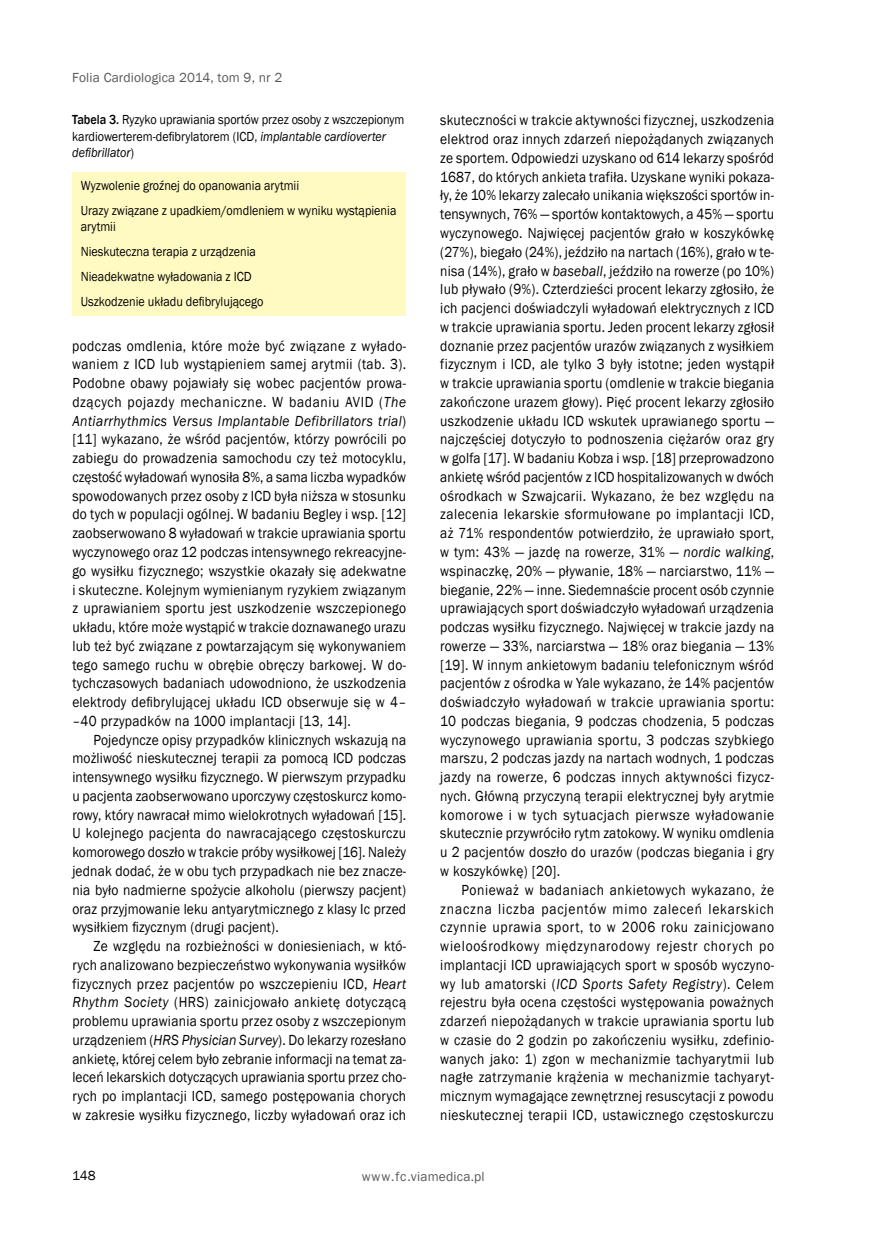
<style>
.page{position:relative;width:872px;height:1234px;background:#fff}
.page>*{position:absolute;margin:0;border:0;box-sizing:border-box;transform-origin:0 0}
.t1{font:15px/18.8px "Franklin Gothic";letter-spacing:.02em;color:#000;text-align:justify;scale:.9 1}
.t2{font:13.5px/25px "Franklin Gothic";color:#000;scale:.9 1}
.t3{font:13.5px "Franklin Gothic";letter-spacing:.01em;color:#58595b}
.t4{font:13.5px "Franklin Gothic";color:#000}
.s1{font-weight:500}
.s2{font-style:italic}
</style>
<div class="page">
<div style="left:72px;top:172px;width:334px;height:143px;background:#fffac2"></div>
<p class="t3" style="left:72px;top:69px;width:211px">Folia Cardiologica 2014, tom 9, nr 2</p>
<p class="t2" style="left:72px;top:112px;width:370px;line-height:16.5px"><span class="s1">Tabela 3.</span> Ryzyko uprawiania sportów przez osoby z wszczepionym kardiowerterem-defibrylatorem (ICD, <span class="s2">implantable cardioverter defibrillator</span>)</p>
<p class="t2" style="left:81px;top:173px;width:352px">Wyzwolenie groźnej do opanowania arytmii<br>Urazy związane z upadkiem/omdleniem w wyniku wystąpienia</p>
<p class="t2" style="left:81px;top:214px;width:204px">arytmii<br>Nieskuteczna terapia z urządzenia<br>Nieadekwatne wyładowania z ICD<br>Uszkodzenie układu defibrylującego</p>
<p class="t1" style="left:72px;top:336px;width:372px">podczas omdlenia, które może być związane z wyłado&shy;waniem z ICD lub wystąpieniem samej arytmii (tab. 3).<br>Podobne obawy pojawiały się wobec pacjentów prowa&shy;dzących pojazdy mechaniczne. W badaniu AVID (<span class="s2">The Antiarrhythmics Versus Implantable Defibrillators trial</span>) [11] wykazano, że wśród pacjentów, którzy powrócili po zabiegu do prowadzenia samochodu czy też motocyklu, częstość wyładowań wynosiła 8%, a sama liczba wypadków spowodowanych przez osoby z ICD była niższa w stosunku do tych w populacji ogólnej. W badaniu Begley i wsp. [12] zaobserwowano 8 wyładowań w trakcie uprawiania sportu wyczynowego oraz 12 podczas intensywnego rekreacyjne&shy;go wysiłku fizycznego; wszystkie okazały się adekwatne i skuteczne. Kolejnym wymienianym ryzykiem związanym z uprawianiem sportu jest uszkodzenie wszczepionego układu, które może wystąpić w trakcie doznawanego urazu lub też być związane z powtarzającym się wykonywaniem tego samego ruchu w obrębie obręczy barkowej. W do&shy;tychczasowych badaniach udowodniono, że uszkodzenia elektrody defibrylującej układu ICD obserwuje się w 4– –40 przypadków na 1000 implantacji [13, 14].</p>
<p class="t1" style="left:72px;top:730px;width:372px;text-indent:21px">Pojedyncze opisy przypadków klinicznych wskazują na możliwość nieskutecznej terapii za pomocą ICD podczas intensywnego wysiłku fizycznego. W pierwszym przypadku u pacjenta zaobserwowano uporczywy częstoskurcz komo&shy;rowy, który nawracał mimo wielokrotnych wyładowań [15].<br>U kolejnego pacjenta do nawracającego częstoskurczu komorowego doszło w trakcie próby wysiłkowej [16]. Należy jednak dodać, że w obu tych przypadkach nie bez znacze&shy;nia było nadmierne spożycie alkoholu (pierwszy pacjent) oraz przyjmowanie leku antyarytmicznego z klasy Ic przed wysiłkiem fizycznym (drugi pacjent).</p>
<p class="t1" style="left:72px;top:936px;width:372px;text-indent:21px">Ze względu na rozbieżności w doniesieniach, w któ&shy;rych analizowano bezpieczeństwo wykonywania wysiłków fizycznych przez pacjentów po wszczepieniu ICD, <span class="s2">Heart Rhythm Society</span> (HRS) zainicjowało ankietę dotyczącą problemu uprawiania sportu przez osoby z wszczepionym urządzeniem (<span class="s2">HRS Physician Survey</span>). Do lekarzy rozesłano ankietę, której celem było zebranie informacji na temat za&shy;leceń lekarskich dotyczących uprawiania sportu przez cho&shy;rych po implantacji ICD, samego postępowania chorych w zakresie wysiłku fizycznego, liczby wyładowań oraz ich</p>
<p class="t1" style="left:440px;top:111px;width:372px">skuteczności w trakcie aktywności fizycznej, uszkodzenia elektrod oraz innych zdarzeń niepożądanych związanych ze sportem. Odpowiedzi uzyskano od 614 lekarzy spośród 1687, do których ankieta trafiła. Uzyskane wyniki pokaza&shy;ły, że 10% lekarzy zalecało unikania większości sportów in&shy;tensywnych, 76% — sportów kontaktowych, a 45% — sportu wyczynowego. Najwięcej pacjentów grało w koszykówkę (27%), biegało (24%), jeździło na nartach (16%), grało w te&shy;nisa (14%), grało w <span class="s2">baseball</span>, jeździło na rowerze (po 10%) lub pływało (9%). Czterdzieści procent lekarzy zgłosiło, że ich pacjenci doświadczyli wyładowań elektrycznych z ICD w trakcie uprawiania sportu. Jeden procent lekarzy zgłosił doznanie przez pacjentów urazów związanych z wysiłkiem fizycznym i ICD, ale tylko 3 były istotne; jeden wystąpił w trakcie uprawiania sportu (omdlenie w trakcie biegania zakończone urazem głowy). Pięć procent lekarzy zgłosiło uszkodzenie układu ICD wskutek uprawianego sportu — najczęściej dotyczyło to podnoszenia ciężarów oraz gry w golfa [17]. W badaniu Kobza i wsp. [18] przeprowadzono ankietę wśród pacjentów z ICD hospitalizowanych w dwóch ośrodkach w Szwajcarii. Wykazano, że bez względu na zalecenia lekarskie sformułowane po implantacji ICD, aż 71% respondentów potwierdziło, że uprawiało sport, w tym: 43% — jazdę na rowerze, 31% — <span class="s2">nordic walking</span>, wspinaczkę, 20% — pływanie, 18% — narciarstwo, 11% — bieganie, 22% — inne. Siedemnaście procent osób czynnie uprawiających sport doświadczyło wyładowań urządzenia podczas wysiłku fizycznego. Najwięcej w trakcie jazdy na rowerze — 33%, narciarstwa — 18% oraz biegania — 13% [19]. W innym ankietowym badaniu telefonicznym wśród pacjentów z ośrodka w Yale wykazano, że 14% pacjentów doświadczyło wyładowań w trakcie uprawiania sportu:<br>10 podczas biegania, 9 podczas chodzenia, 5 podczas wyczynowego uprawiania sportu, 3 podczas szybkiego marszu, 2 podczas jazdy na nartach wodnych, 1 podczas jazdy na rowerze, 6 podczas innych aktywności fizycz&shy;nych. Główną przyczyną terapii elektrycznej były arytmie komorowe i w tych sytuacjach pierwsze wyładowanie skutecznie przywróciło rytm zatokowy. W wyniku omdlenia u 2 pacjentów doszło do urazów (podczas biegania i gry w koszykówkę) [20].</p>
<p class="t1" style="left:440px;top:880px;width:372px;text-indent:21px">Ponieważ w badaniach ankietowych wykazano, że znaczna liczba pacjentów mimo zaleceń lekarskich czynnie uprawia sport, to w 2006 roku zainicjowano wieloośrodkowy międzynarodowy rejestr chorych po implantacji ICD uprawiających sport w sposób wyczyno&shy;wy lub amatorski (<span class="s2">ICD Sports Safety Registry</span>). Celem rejestru była ocena częstości występowania poważnych zdarzeń niepożądanych w trakcie uprawiania sportu lub w czasie do 2 godzin po zakończeniu wysiłku, zdefinio&shy;wanych jako: 1) zgon w mechanizmie tachyarytmii lub nagłe zatrzymanie krążenia w mechanizmie tachyaryt&shy;micznym wymagające zewnętrznej resuscytacji z powodu nieskutecznej terapii ICD, ustawicznego częstoskurczu</p>
<p class="t4" style="left:72px;top:1166px;width:25px">148</p>
<p class="t3" style="left:362px;top:1168px;width:124px">www.fc.viamedica.pl</p>
</div>
